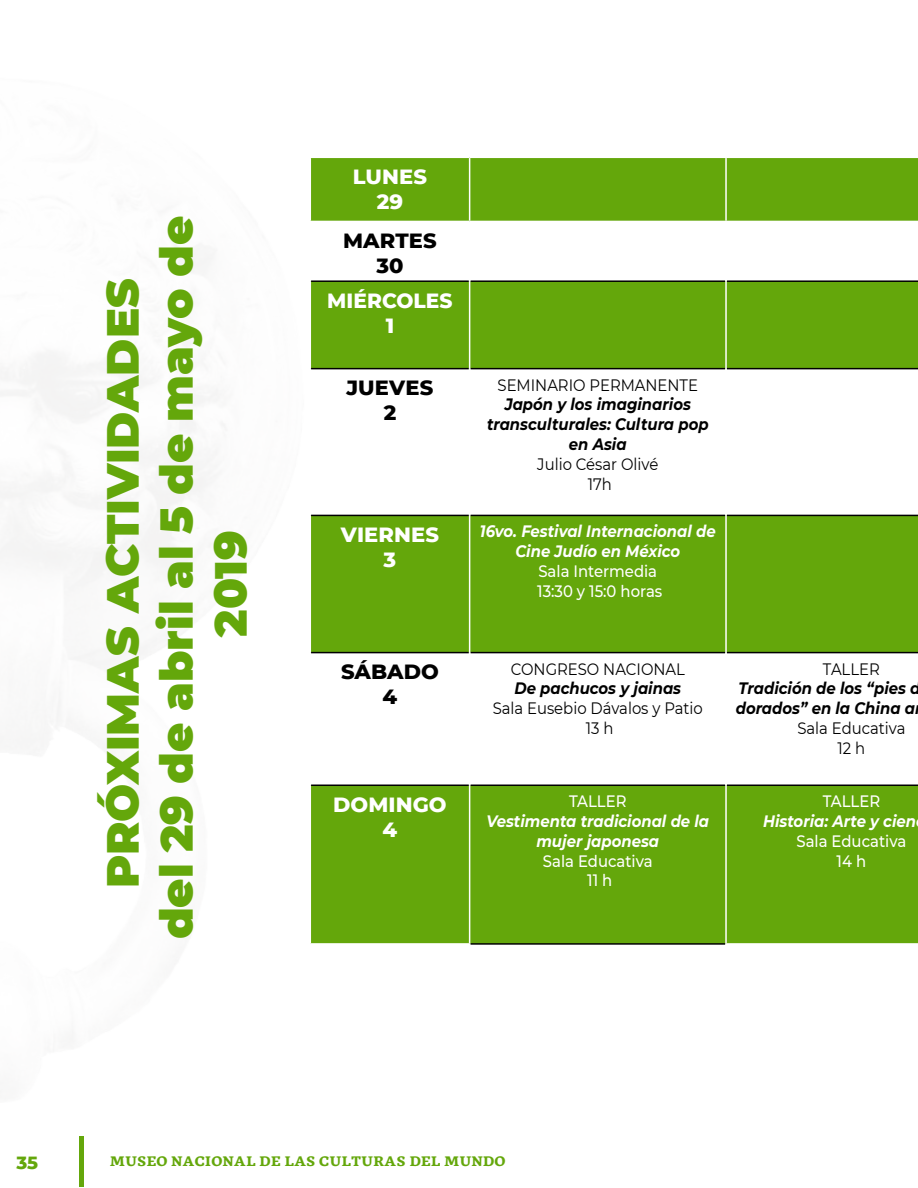
<style>
.page{position:relative;width:918px;height:1188px;background:#fff}
.page>*{position:absolute;margin:0;border:0;box-sizing:border-box;transform-origin:0 0}
.t1{font:900 45px/54px "Montserrat";color:#64a70b;text-align:center}
.t2{font:800 21px/25.2px "Montserrat";letter-spacing:.005em;color:#fff;text-align:center}
.t3{font:800 21px/25.2px "Montserrat";letter-spacing:.005em;color:#000;text-align:center}
.t4{font:800 21px/25.2px "Montserrat";letter-spacing:.005em;color:#fff;text-align:center;scale:.96 1}
.t5{font:800 18px "Montserrat";color:#64a70b}
.t6{font:italic 700 16.5px/19.8px "Montserrat";color:#000;text-align:center;scale:.9 1}
.t7{font:16.5px/19.8px "Montserrat";color:#000;text-align:center;scale:.9 1}
.t8{font:italic 700 16.5px/19.8px "Montserrat";color:#fff;text-align:center;scale:.9 1}
.t9{font:500 16.5px/19.8px "Montserrat";color:#fff;text-align:center;scale:.9 1}
.t10{font:700 12px "GMX";color:#64a70b}
</style>
<div class="page">
<div style="left:79px;top:1136px;width:5px;height:50px;background:#64a70b"></div>
<div style="left:311px;top:158px;width:607px;height:63px;background:#64a70b"></div>
<div style="left:311px;top:282px;width:607px;height:86px;background:#64a70b"></div>
<svg style="left:311px;top:369px;width:607px;height:146px"></svg>
<div style="left:311px;top:516px;width:607px;height:136px;background:#64a70b"></div>
<svg style="left:311px;top:653px;width:607px;height:132px"></svg>
<div style="left:311px;top:786px;width:607px;height:157px;background:#64a70b"></div>
<hr style="left:311px;top:280px;width:158px;height:2px;background:#000">
<hr style="left:470px;top:280px;width:255px;height:2px;background:#000">
<hr style="left:727px;top:280px;width:191px;height:2px;background:#000">
<hr style="left:311px;top:368px;width:158px;height:1px;background:#000">
<hr style="left:470px;top:368px;width:255px;height:1px;background:#000">
<hr style="left:727px;top:368px;width:191px;height:1px;background:#000">
<hr style="left:311px;top:515px;width:158px;height:1px;background:#000">
<hr style="left:470px;top:515px;width:255px;height:1px;background:#000">
<hr style="left:727px;top:515px;width:191px;height:1px;background:#000">
<hr style="left:311px;top:652px;width:158px;height:1px;background:#000">
<hr style="left:470px;top:652px;width:255px;height:1px;background:#000">
<hr style="left:727px;top:652px;width:191px;height:1px;background:#000">
<hr style="left:311px;top:785px;width:158px;height:1px;background:#000">
<hr style="left:470px;top:785px;width:255px;height:1px;background:#000">
<hr style="left:727px;top:785px;width:191px;height:1px;background:#000">
<hr style="left:470px;top:943px;width:255px;height:2px;background:#000">
<hr style="left:469px;top:158px;width:1px;height:63px;background:#fff">
<hr style="left:469px;top:281px;width:1px;height:88px;background:#fff">
<hr style="left:469px;top:369px;width:1px;height:146px;background:#fff">
<hr style="left:469px;top:515px;width:1px;height:138px;background:#fff">
<hr style="left:469px;top:653px;width:1px;height:132px;background:#fff">
<hr style="left:469px;top:785px;width:1px;height:158px;background:#fff">
<hr style="left:725px;top:158px;width:2px;height:63px;background:#fff">
<hr style="left:725px;top:281px;width:2px;height:88px;background:#fff">
<hr style="left:725px;top:369px;width:2px;height:146px;background:#fff">
<hr style="left:725px;top:515px;width:2px;height:138px;background:#fff">
<hr style="left:725px;top:653px;width:2px;height:132px;background:#fff">
<hr style="left:725px;top:785px;width:2px;height:158px;background:#fff">
<h1 class="t1" style="left:93px;top:939px;width:725px;rotate:-90deg">PRÓXIMAS ACTIVIDADES<br>del 29 de abril al 5 de mayo de<br>2019</h1>
<p class="t2" style="left:353px;top:162px;width:76px">LUNES<br>29</p>
<p class="t3" style="left:343px;top:227px;width:95px">MARTES<br>30</p>
<p class="t4" style="left:327px;top:286px;width:132px">MIÉRCOLES<br>1</p>
<p class="t3" style="left:346px;top:374px;width:88px">JUEVES<br>2</p>
<p class="t7" style="left:498px;top:374px;width:224px">SEMINARIO PERMANENTE</p>
<p class="t6" style="left:487px;top:394px;width:248px">Japón y los imaginarios transculturales: Cultura pop en Asia</p>
<p class="t7" style="left:537px;top:453px;width:136px">Julio César Olivé<br>17h</p>
<p class="t2" style="left:341px;top:521px;width:100px">VIERNES<br>3</p>
<p class="t8" style="left:480px;top:521px;width:264px">16vo. Festival Internacional de<br>Cine Judío en México</p>
<p class="t9" style="left:537px;top:561px;width:141px;text-align:left">Sala Intermedia<br>13:30 y 15:0 horas</p>
<p class="t3" style="left:341px;top:658px;width:99px">SÁBADO<br>4</p>
<p class="t7" style="left:511px;top:658px;width:195px">CONGRESO NACIONAL</p>
<p class="t6" style="left:514px;top:678px;width:187px">De pachucos y jainas</p>
<p class="t7" style="left:493px;top:698px;width:235px">Sala Eusebio Dávalos y Patio<br>13 h</p>
<p class="t2" style="left:333px;top:790px;width:115px">DOMINGO<br>4</p>
<p class="t9" style="left:569px;top:791px;width:65px">TALLER</p>
<p class="t8" style="left:486px;top:810px;width:249px">Vestimenta tradicional de la mujer japonesa</p>
<p class="t9" style="left:543px;top:850px;width:123px">Sala Educativa<br>11 h</p>
<p class="t7" style="left:823px;top:658px;width:65px">TALLER</p>
<p class="t6" style="left:736px;top:678px;width:207px;text-align:left">Tradición de los “pies d dorados” en la China a</p>
<p class="t7" style="left:797px;top:718px;width:122px">Sala Educativa<br>12 h</p>
<p class="t9" style="left:823px;top:791px;width:65px">TALLER</p>
<p class="t8" style="left:763px;top:810px;width:172px">Historia: Arte y cien</p>
<p class="t9" style="left:797px;top:830px;width:123px">Sala Educativa<br>14 h</p>
<p class="t5" style="left:17px;top:1150px;width:23px">35</p>
<p class="t10" style="left:110px;top:1152px;width:397px">MUSEO NACIONAL DE LAS CULTURAS DEL MUNDO</p>
</div>
